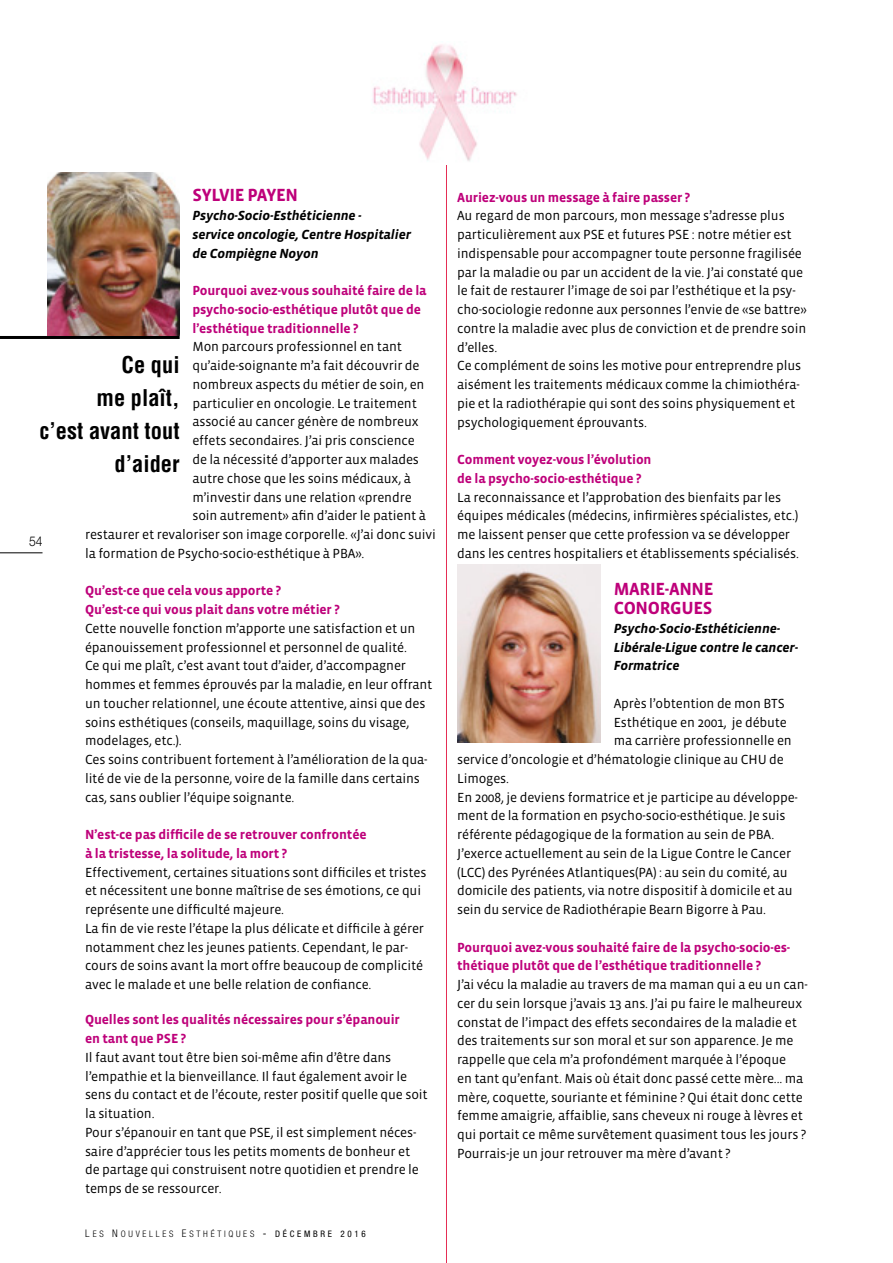
<style>
.page{position:relative;width:893px;height:1263px;background:#fff}
.page>*{position:absolute;margin:0;border:0;box-sizing:border-box;transform-origin:0 0}
.t1{font:700 condensed 22.5px/33px "Helvetica";color:#000;text-align:right}
.t2{font:700 18px/18.8px "Vista Sans";letter-spacing:-.02em;color:#be007a}
.t3{font:13.5px/18.8px "Vista Sans";letter-spacing:-.01em;color:#000}
.t4{font:700 13.5px/18.8px "Vista Sans";letter-spacing:-.01em;color:#be007a}
.t5{font:italic 700 13.5px/18.8px "Vista Sans";letter-spacing:-.01em;color:#000}
.t6{font:300 13.5px "Helvetica Neue";color:#000;scale:.9 1}
.t7{font:300 condensed 9px "Helvetica Neue";letter-spacing:.3em;color:#000}
.s1{font-size:10.5px}
.s2{font-weight:400;font-size:10.5px}
.s3{font-weight:400}
</style>
<div class="page">
<hr style="left:446px;top:165px;width:1px;height:1098px;background:#e52e55">
<hr style="left:0;top:336px;width:180px;height:3px;background:#000">
<img style="left:373px;top:44px;width:144px;height:117px">
<img style="left:48px;top:173px;width:132px;height:162px">
<img style="left:457px;top:564px;width:144px;height:179px">
<hr style="left:0;top:552px;width:43px;height:1px;background:#000">
<h2 class="t2" style="left:192px;top:186px;width:107px">SYLVIE PAYEN</h2>
<p class="t5" style="left:192px;top:207px;width:220px">Psycho-Socio-Esthéticienne -<br>service oncologie, Centre Hospitalier de Compiègne Noyon</p>
<p class="t4" style="left:192px;top:282px;width:236px">Pourquoi avez-vous souhaité faire de la psycho-socio-esthétique plutôt que de l’esthétique traditionnelle ?</p>
<p class="t3" style="left:192px;top:338px;width:211px">Mon parcours professionnel en tant</p>
<p class="t3" style="left:192px;top:357px;width:229px">qu’aide-soignante m’a fait découvrir de</p>
<p class="t3" style="left:192px;top:375px;width:234px">nombreux aspects du métier de soin, en</p>
<p class="t3" style="left:192px;top:394px;width:226px">particulier en oncologie. Le traitement</p>
<p class="t3" style="left:192px;top:413px;width:228px">associé au cancer génère de nombreux</p>
<p class="t3" style="left:192px;top:432px;width:224px">effets secondaires. J’ai pris conscience</p>
<p class="t3" style="left:192px;top:450px;width:228px">de la nécessité d’apporter aux malades</p>
<p class="t3" style="left:192px;top:469px;width:220px">autre chose que les soins médicaux, à</p>
<p class="t3" style="left:192px;top:488px;width:221px">m’investir dans une relation «prendre</p>
<p class="t3" style="left:192px;top:507px;width:235px">soin autrement» afin d’aider le patient à</p>
<p class="t3" style="left:85px;top:525px;width:352px">restaurer et revaloriser son image corporelle. «J’ai donc suivi</p>
<p class="t3" style="left:85px;top:544px;width:281px">la formation de Psycho-socio-esthétique à PBA».</p>
<p class="t4" style="left:85px;top:582px;width:256px">Qu’est-ce que cela vous apporte ?<br>Qu’est-ce qui vous plait dans votre métier ?</p>
<p class="t3" style="left:85px;top:619px;width:349px">Cette nouvelle fonction m’apporte une satisfaction et un épanouissement professionnel et personnel de qualité.<br>Ce qui me plaît, c’est avant tout d’aider, d’accompagner hommes et femmes éprouvés par la maladie, en leur offrant un toucher relationnel, une écoute attentive, ainsi que des soins esthétiques (conseils, maquillage, soins du visage, modelages, etc.).<br>Ces soins contribuent fortement à l’amélioration de la qua&shy;lité de vie de la personne, voire de la famille dans certains cas, sans oublier l’équipe soignante.</p>
<p class="t4" style="left:85px;top:825px;width:283px">N’est-ce pas difficile de se retrouver confrontée à la tristesse, la solitude, la mort ?</p>
<p class="t3" style="left:85px;top:863px;width:343px">Effectivement, certaines situations sont difficiles et tristes et nécessitent une bonne maîtrise de ses émotions, ce qui représente une difficulté majeure.<br>La fin de vie reste l’étape la plus délicate et difficile à gérer notamment chez les jeunes patients. Cependant, le par&shy;cours de soins avant la mort offre beaucoup de complicité avec le malade et une belle relation de confiance.</p>
<p class="t4" style="left:85px;top:1011px;width:316px">Quelles sont les qualités nécessaires pour s’épanouir en tant que PSE ?</p>
<p class="t3" style="left:85px;top:1048px;width:344px">Il faut avant tout être bien soi-même afin d’être dans l’empathie et la bienveillance. Il faut également avoir le sens du contact et de l’écoute, rester positif quelle que soit la situation.<br>Pour s’épanouir en tant que PSE, il est simplement néces&shy;saire d’apprécier tous les petits moments de bonheur et de partage qui construisent notre quotidien et prendre le temps de se ressourcer.</p>
<h1 class="t1" style="left:40px;top:348px;width:141px">Ce qui<br>me plaît,<br>c’est avant tout d’aider</h1>
<p class="t6" style="left:29px;top:533px;width:17px">54</p>
<p class="t7" style="left:85px;top:1229px;width:282px"><span class="s1">L</span>ES <span class="s1">N</span>OUVELLES <span class="s1">E</span>STHÉTIQUES <span class="s2">-</span> <span class="s3">DÉCEMBRE 2016</span></p>
<p class="t4" style="left:457px;top:188px;width:235px">Auriez-vous un message à faire passer ?</p>
<p class="t3" style="left:457px;top:207px;width:351px">Au regard de mon parcours, mon message s’adresse plus particulièrement aux PSE et futures PSE : notre métier est indispensable pour accompagner toute personne fragilisée par la maladie ou par un accident de la vie. J’ai constaté que le fait de restaurer l’image de soi par l’esthétique et la psy&shy;cho-sociologie redonne aux personnes l’envie de «se battre» contre la maladie avec plus de conviction et de prendre soin d’elles.<br>Ce complément de soins les motive pour entreprendre plus aisément les traitements médicaux comme la chimiothéra&shy;pie et la radiothérapie qui sont des soins physiquement et psychologiquement éprouvants.</p>
<p class="t4" style="left:457px;top:450px;width:196px">Comment voyez-vous l’évolution de la psycho-socio-esthétique ?</p>
<p class="t3" style="left:457px;top:488px;width:343px">La reconnaissance et l’approbation des bienfaits par les équipes médicales (médecins, infirmières spécialistes, etc.) me laissent penser que cette profession va se développer dans les centres hospitaliers et établissements spécialisés.</p>
<h2 class="t2" style="left:614px;top:580px;width:26px">Marie</h2>
<h2 class="t2" style="left:614px;top:580px;width:100px;text-indent:51px">-Anne<br>CONORGUES</h2>
<p class="t5" style="left:614px;top:619px;width:186px">Psycho-Socio-Esthéticienne-<br>Libérale-Ligue contre le cancer-<br>Formatrice</p>
<p class="t3" style="left:614px;top:694px;width:172px">Après l’obtention de mon BTS</p>
<p class="t3" style="left:614px;top:713px;width:175px">Esthétique en 2001, je débute</p>
<p class="t3" style="left:614px;top:732px;width:180px">ma carrière professionnelle en</p>
<p class="t3" style="left:457px;top:750px;width:328px">service d’oncologie et d’hématologie clinique au CHU de</p>
<p class="t3" style="left:457px;top:769px;width:53px">Limoges.</p>
<p class="t3" style="left:457px;top:788px;width:342px">En 2008, je deviens formatrice et je participe au développe-</p>
<p class="t3" style="left:457px;top:807px;width:330px">ment de la formation en psycho-socio-esthétique. Je suis</p>
<p class="t3" style="left:457px;top:825px;width:319px">référente pédagogique de la formation au sein de PBA.</p>
<p class="t3" style="left:457px;top:844px;width:336px">J’exerce actuellement au sein de la Ligue Contre le Cancer</p>
<p class="t3" style="left:457px;top:863px;width:332px">(LCC) des Pyrénées Atlantiques(PA) : au sein du comité, au</p>
<p class="t3" style="left:457px;top:882px;width:337px">domicile des patients, via notre dispositif à domicile et au</p>
<p class="t3" style="left:457px;top:900px;width:310px">sein du service de Radiothérapie Bearn Bigorre à Pau.</p>
<p class="t4" style="left:457px;top:938px;width:335px">Pourquoi avez-vous souhaité faire de la psycho-socio-es&shy;thétique plutôt que de l’esthétique traditionnelle ?</p>
<p class="t3" style="left:457px;top:975px;width:352px">J’ai vécu la maladie au travers de ma maman qui a eu un can&shy;cer du sein lorsque j’avais 13 ans. J’ai pu faire le malheureux constat de l’impact des effets secondaires de la maladie et des traitements sur son moral et sur son apparence. Je me rappelle que cela m’a profondément marquée à l’époque<br>en tant qu’enfant. Mais où était donc passé cette mère... ma mère, coquette, souriante et féminine ? Qui était donc cette femme amaigrie, affaiblie, sans cheveux ni rouge à lèvres et qui portait ce même survêtement quasiment tous les jours ?<br>Pourrais-je un jour retrouver ma mère d’avant ?</p>
</div>
